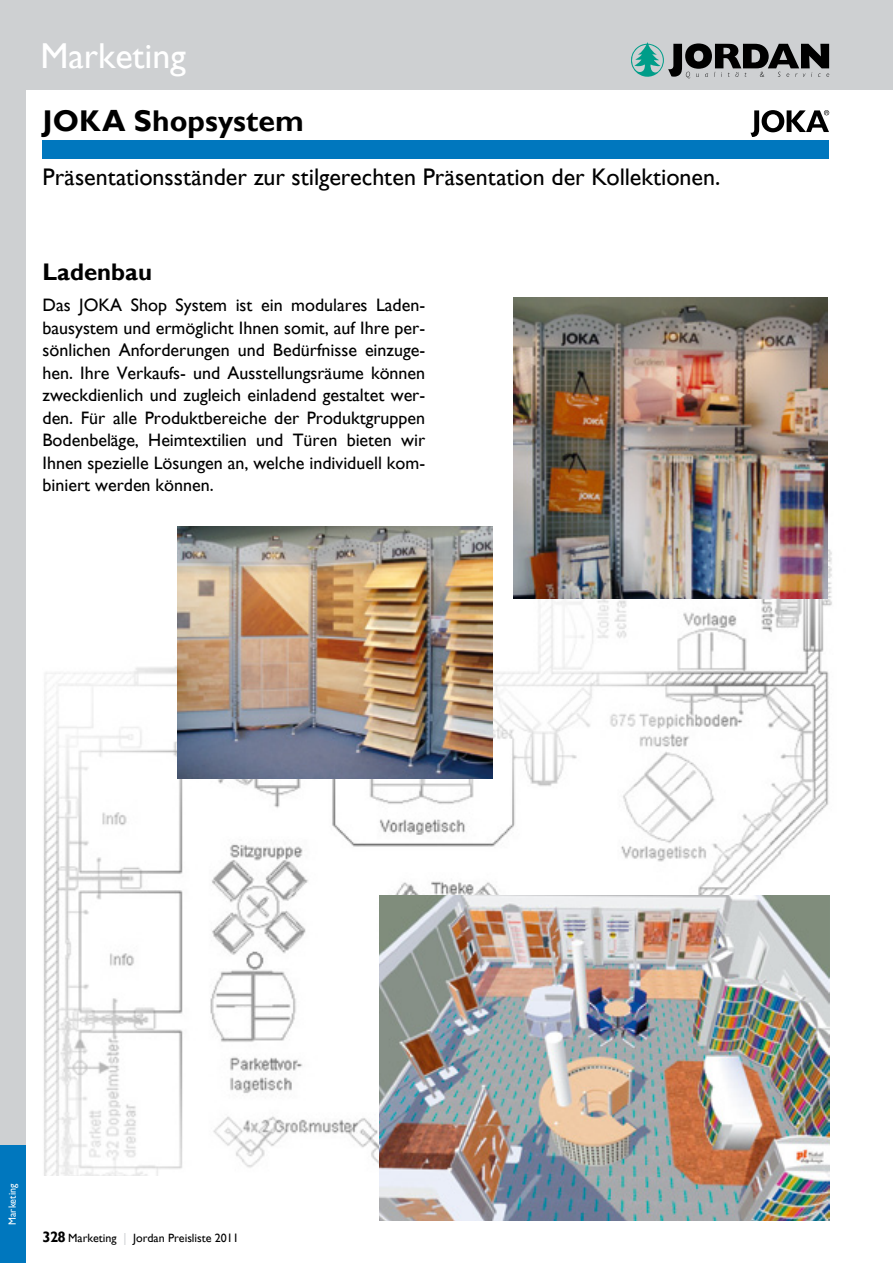
<style>
.page{position:relative;width:893px;height:1263px;background:#fff}
.page>*{position:absolute;margin:0;border:0;box-sizing:border-box;transform-origin:0 0}
.t1{font:36px "Gill Sans";color:#fff}
.t2{font:700 30px "Gill Sans";letter-spacing:.005em;color:#000}
.t3{font:24px "Gill Sans";color:#000}
.t4{font:700 24px "Gill Sans";color:#000}
.t5{font:18px/22.5px "Gill Sans";color:#000;text-align:justify}
.t6{font:700 15px "Gill Sans";color:#000}
.t7{font:12px "Gill Sans";color:#000}
.t8{font:10.5px "Gill Sans";letter-spacing:.01em;color:#fff;scale:.95 1}
.s1{color:#ced0d2}
</style>
<div class="page">
<div style="left:0;top:68px;width:26px;height:1080px;background:#ced0d2"></div>
<div style="left:0;top:0;width:893px;height:89px;background:#ced0d2"></div>
<svg style="left:631px;top:42px;width:198px;height:36px"></svg>
<div style="left:0;top:1146px;width:26px;height:117px;background:#0077be"></div>
<img style="left:43px;top:441px;width:789px;height:734px">
<img style="left:177px;top:527px;width:316px;height:251px">
<img style="left:513px;top:297px;width:314px;height:302px">
<div style="left:43px;top:140px;width:786px;height:18px;background:#0077be"></div>
<svg style="left:750px;top:110px;width:79px;height:27px"></svg>
<img style="left:379px;top:896px;width:450px;height:324px">
<p class="t1" style="left:40px;top:35px;width:147px">Marketing</p>
<p class="t2" style="left:43px;top:103px;width:263px">JOKA Shopsystem</p>
<p class="t3" style="left:43px;top:163px;width:679px">Präsentationsständer zur stilgerechten Präsentation der Kollektionen.</p>
<p class="t4" style="left:43px;top:257px;width:111px">Ladenbau</p>
<p class="t5" style="left:43px;top:294px;width:384px">Das JOKA Shop System ist ein modulares Laden&shy;bausystem und ermöglicht Ihnen somit, auf Ihre per&shy;sönlichen Anforderungen und Bedürfnisse einzuge&shy;hen. Ihre Verkaufs- und Ausstellungsräume können zweckdienlich und zugleich einladend gestaltet wer&shy;den. Für alle Produktbereiche der Produktgruppen Bodenbeläge, Heimtextilien und Türen bieten wir Ihnen spezielle Lösungen an, welche individuell kom&shy;biniert werden können.</p>
<p class="t8" style="left:6px;top:1225px;width:45px;rotate:-90deg">Marketing</p>
<p class="t6" style="left:43px;top:1227px;width:25px">328</p>
<p class="t7" style="left:68px;top:1230px;width:172px">Marketing <span class="s1">|</span> Jordan Preisliste 2011</p>
</div>
